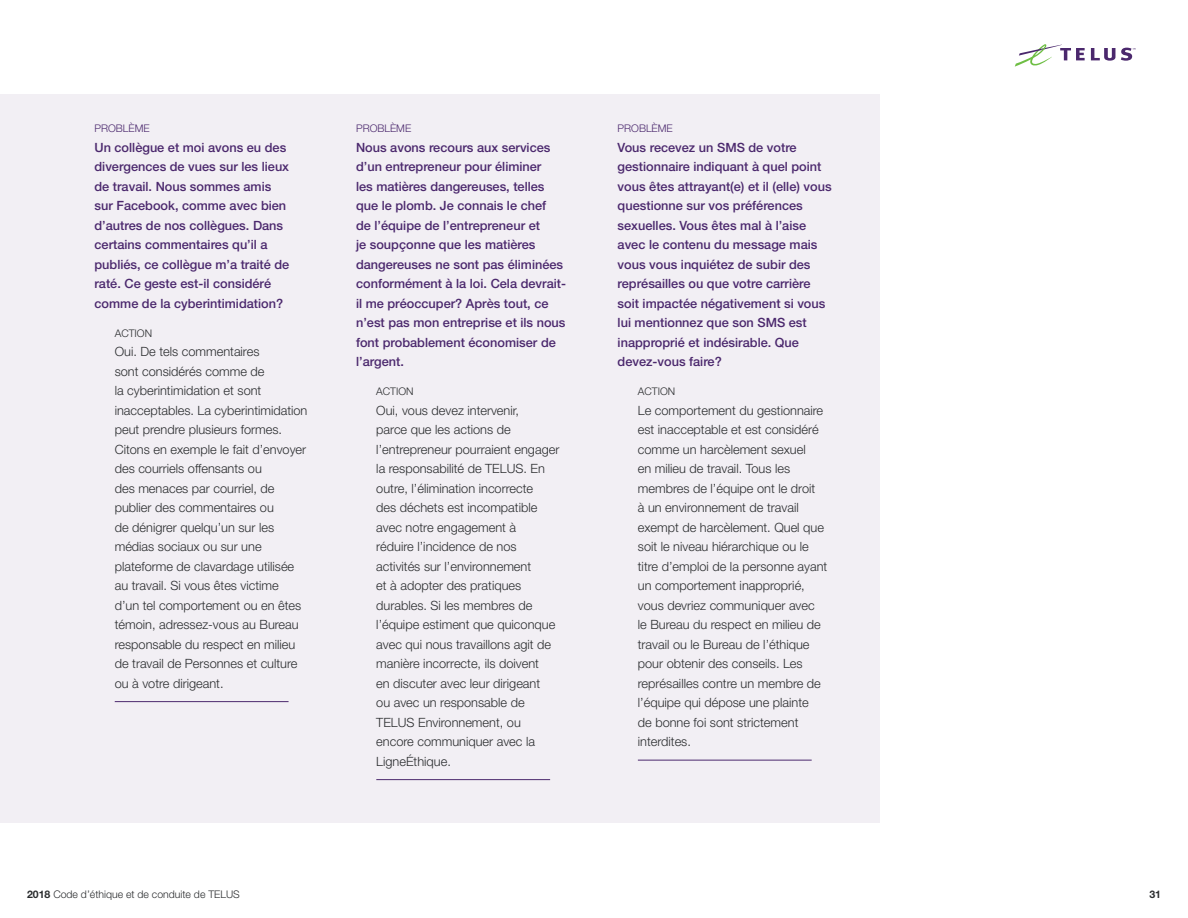
<style>
.page{position:relative;width:1188px;height:918px;background:#fff}
.page>*{position:absolute;margin:0;border:0;box-sizing:border-box;transform-origin:0 0}
.CaseStudy-Answer_LAS{font:300 12.75px/19.5px "Helvetica Neue";color:#2a2c2e}
.CaseStudy-Qn{font:500 12.75px/19.5px "Helvetica Neue";color:#4b286d}
.t1{font:300 10.5px "Helvetica Neue LT Std";color:#2a2c2e}
.CaseStudy-Problem{font:300 10.5px "Helvetica Neue";color:#4b286d}
.CaseStudy-Action{font:300 10.5px "Helvetica Neue";color:#2a2c2e}
.t2{font:700 10.5px "Helvetica Neue LT Std";color:#2a2c2e}
.s1{font-weight:700}
</style>
<div class="page">
<div style="left:0;top:94px;width:879px;height:730px;background:#f2eff4"></div>
<svg style="left:1091px;top:48px;width:24px;height:13px"></svg>
<svg style="left:1015px;top:44px;width:70px;height:23px"></svg>
<svg style="left:1121px;top:48px;width:15px;height:13px"></svg>
<hr style="left:115px;top:701px;width:174px;height:1px;background:#4b286d">
<hr style="left:376px;top:779px;width:174px;height:1px;background:#4b286d">
<hr style="left:638px;top:760px;width:174px;height:1px;background:#4b286d">
<p class="CaseStudy-Problem" style="left:94px;top:122px;width:57px">PROBLÈME</p>
<p class="CaseStudy-Qn" style="left:94px;top:137px;width:196px">Un collègue et moi avons eu des divergences de vues sur les lieux de travail. Nous sommes amis sur Facebook, comme avec bien d’autres de nos collègues. Dans certains commentaires qu’il a publiés, ce collègue m’a traité de raté. Ce geste est-il considéré comme de la cyberintimidation?</p>
<p class="CaseStudy-Action" style="left:115px;top:327px;width:39px">ACTION</p>
<p class="CaseStudy-Answer_LAS" style="left:115px;top:342px;width:194px">Oui. De tels commentaires<br>sont considérés comme de<br>la cyberintimidation et sont inacceptables. La cyberintimidation peut prendre plusieurs formes.<br>Citons en exemple le fait d’envoyer des courriels offensants ou<br>des menaces par courriel, de publier des commentaires ou<br>de dénigrer quelqu’un sur les médias sociaux ou sur une plateforme de clavardage utilisée au travail. Si vous êtes victime<br>d’un tel comportement ou en êtes témoin, adressez-vous au Bureau responsable du respect en milieu de travail de Personnes et culture ou à votre dirigeant.</p>
<p class="CaseStudy-Problem" style="left:356px;top:122px;width:57px">PROBLÈME</p>
<p class="CaseStudy-Qn" style="left:356px;top:137px;width:211px">Nous avons recours aux services d’un entrepreneur pour éliminer<br>les matières dangereuses, telles que le plomb. Je connais le chef<br>de l’équipe de l’entrepreneur et<br>je soupçonne que les matières dangereuses ne sont pas éliminées conformément à la loi. Cela devrait&shy;il me préoccuper? Après tout, ce n’est pas mon entreprise et ils nous font probablement économiser de l’argent.</p>
<p class="CaseStudy-Action" style="left:376px;top:385px;width:39px">ACTION</p>
<p class="CaseStudy-Answer_LAS" style="left:376px;top:400px;width:185px">Oui, vous devez intervenir,<br>parce que les actions de l’entrepreneur pourraient engager la responsabilité de TELUS. En outre, l’élimination incorrecte<br>des déchets est incompatible avec notre engagement à<br>réduire l’incidence de nos activités sur l’environnement<br>et à adopter des pratiques durables. Si les membres de l’équipe estiment que quiconque avec qui nous travaillons agit de manière incorrecte, ils doivent<br>en discuter avec leur dirigeant<br>ou avec un responsable de<br>TELUS Environnement, ou encore communiquer avec la<br>LigneÉthique.</p>
<p class="CaseStudy-Problem" style="left:618px;top:122px;width:57px">PROBLÈME</p>
<p class="CaseStudy-Qn" style="left:618px;top:137px;width:216px">Vous recevez un SMS de votre gestionnaire indiquant à quel point vous êtes attrayant(e) et il (elle) vous questionne sur vos préférences sexuelles. Vous êtes mal à l’aise avec le contenu du message mais vous vous inquiétez de subir des représailles ou que votre carrière soit impactée négativement si vous lui mentionnez que son SMS est inapproprié et indésirable. Que devez-vous faire?</p>
<p class="CaseStudy-Action" style="left:638px;top:385px;width:39px">ACTION</p>
<p class="CaseStudy-Answer_LAS" style="left:638px;top:400px;width:191px">Le comportement du gestionnaire est inacceptable et est considéré comme un harcèlement sexuel<br>en milieu de travail. Tous les membres de l’équipe ont le droit<br>à un environnement de travail exempt de harcèlement. Quel que soit le niveau hiérarchique ou le titre d’emploi de la personne ayant un comportement inapproprié, vous devriez communiquer avec<br>le Bureau du respect en milieu de travail ou le Bureau de l’éthique pour obtenir des conseils. Les représailles contre un membre de l’équipe qui dépose une plainte<br>de bonne foi sont strictement interdites.</p>
<p class="t1" style="left:27px;top:888px;width:214px"><span class="s1">2018</span> Code d’éthique et de conduite de TELUS</p>
<p class="t2" style="left:1149px;top:888px;width:13px">31</p>
</div>
